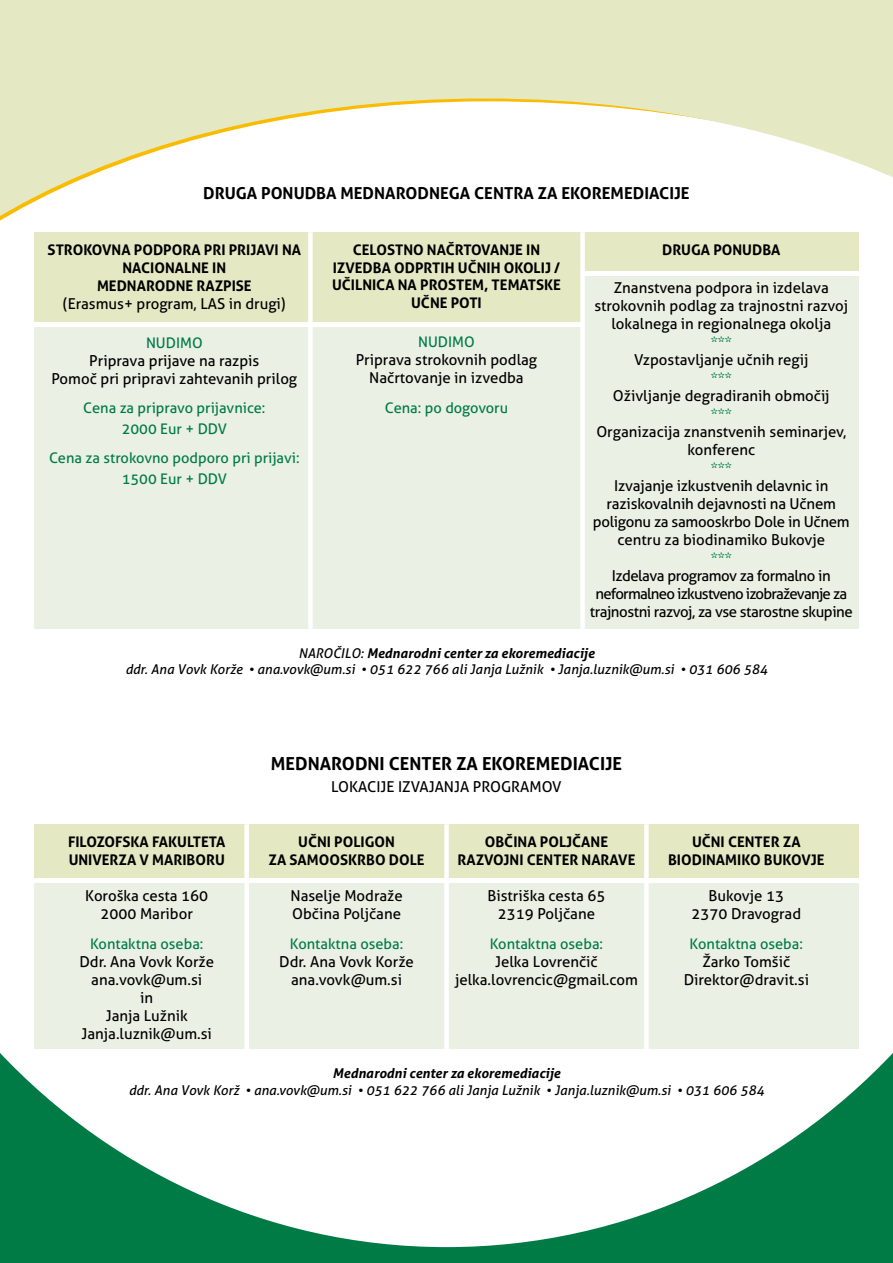
<style>
.page{position:relative;width:893px;height:1263px;background:#fff}
.page>*{position:absolute;margin:0;border:0;box-sizing:border-box;transform-origin:0 0}
.t1{font:700 18px "Aller";color:#000}
.t2{font:700 16.5px "Aller";color:#000}
.t3{font:15px/18px "Aller";color:#000;text-align:center}
.t4{font:15px/18px "Aller";letter-spacing:-.03em;color:#000;text-align:center}
.t5{font:700 14.7px/17.5px "Aller";color:#000;text-align:center}
.t6{font:14.7px/20.5px "Aller";color:#007b45;text-align:center}
.t7{font:italic 13.5px/16.2px "Aller";color:#000;text-align:center}
.t8{font:italic 700 13.5px "Aller";color:#000}
.s1{font-weight:700}
</style>
<div class="page">
<svg style="left:0;top:1053px;width:893px;height:210px"></svg>
<div style="left:584px;top:276px;width:275px;height:353px;background:#ebf0e5"></div>
<div style="left:584px;top:232px;width:275px;height:38px;background:#e4e9c3"></div>
<div style="left:34px;top:327px;width:550px;height:302px;background:#ebf0e5"></div>
<div style="left:34px;top:232px;width:549px;height:89px;background:#e4e9c3"></div>
<div style="left:308px;top:232px;width:5px;height:397px;background:#fff"></div>
<div style="left:580px;top:232px;width:5px;height:397px;background:#fff"></div>
<svg style="left:0;top:0;width:893px;height:221px;fill:#e4e9c3"></svg>
<div style="left:34px;top:883px;width:825px;height:166px;background:#ebf0e5"></div>
<div style="left:34px;top:824px;width:825px;height:53px;background:#e4e9c3"></div>
<div style="left:244px;top:824px;width:5px;height:225px;background:#fff"></div>
<div style="left:444px;top:824px;width:5px;height:225px;background:#fff"></div>
<div style="left:644px;top:824px;width:5px;height:225px;background:#fff"></div>
<p class="t2" style="left:203px;top:183px;width:488px">DRUGA PONUDBA MEDNARODNEGA CENTRA ZA EKOREMEDIACIJE</p>
<p class="t5" style="left:48px;top:241px;width:255px">STROKOVNA PODPORA PRI PRIJAVI NA<br>NACIONALNE IN<br>MEDNARODNE RAZPISE</p>
<p class="t3" style="left:63px;top:295px;width:224px">(Erasmus+ program, LAS in drugi)</p>
<p class="t6" style="left:146px;top:332px;width:58px">NUDIMO</p>
<p class="t3" style="left:51px;top:352px;width:247px">Priprava prijave na razpis<br>Pomoč pri pripravi zahtevanih prilog</p>
<p class="t6" style="left:83px;top:398px;width:184px">Cena za pripravo prijavnice:<br>2000 Eur + DDV</p>
<p class="t6" style="left:49px;top:448px;width:252px">Cena za strokovno podporo pri prijavi:<br>1500 Eur + DDV</p>
<p class="t5" style="left:332px;top:241px;width:230px">CELOSTNO NAČRTOVANJE IN<br>IZVEDBA ODPRTIH UČNIH OKOLIJ /<br>UČILNICA NA PROSTEM, TEMATSKE<br>UČNE POTI</p>
<p class="t6" style="left:418px;top:331px;width:58px">NUDIMO</p>
<p class="t3" style="left:356px;top:351px;width:183px">Priprava strokovnih podlag<br>Načrtovanje in izvedba</p>
<p class="t6" style="left:385px;top:397px;width:125px">Cena: po dogovoru</p>
<p class="t5" style="left:662px;top:241px;width:120px">DRUGA PONUDBA</p>
<p class="t3" style="left:594px;top:278px;width:256px">Znanstvena podpora in izdelava strokovnih podlag za trajnostni razvoj lokalnega in regionalnega okolja</p>
<p class="t6" style="left:711px;top:331px;width:23px">***</p>
<p class="t3" style="left:634px;top:350px;width:176px">Vzpostavljanje učnih regij</p>
<p class="t6" style="left:711px;top:367px;width:23px">***</p>
<p class="t3" style="left:613px;top:386px;width:219px">Oživljanje degradiranih območij</p>
<p class="t6" style="left:711px;top:403px;width:23px">***</p>
<p class="t3" style="left:596px;top:422px;width:251px">Organizacija znanstvenih seminarjev, konferenc</p>
<p class="t6" style="left:711px;top:457px;width:23px">***</p>
<p class="t3" style="left:593px;top:476px;width:258px">Izvajanje izkustvenih delavnic in raziskovalnih dejavnosti na Učnem poligonu za samooskrbo Dole in Učnem centru za biodinamiko Bukovje</p>
<p class="t6" style="left:711px;top:547px;width:23px">***</p>
<p class="t4" style="left:590px;top:566px;width:264px">Izdelava programov za formalno in neformalneo izkustveno izobraževanje za trajnostni razvoj, za vse starostne skupine</p>
<p class="t7" style="left:125px;top:645px;width:644px">NAROČILO: <span class="s1">Mednarodni center za ekoremediacije<br></span>ddr. Ana Vovk Korže • ana.vovk@um.si • 051 622 766 ali Janja Lužnik • Janja.luznik@um.si • 031 606 584</p>
<p class="t5" style="left:68px;top:833px;width:159px;text-align:left">FILOZOFSKA FAKULTETA<br>UNIVERZA V MARIBORU</p>
<p class="t3" style="left:85px;top:887px;width:124px">Koroška cesta 160<br>2000 Maribor</p>
<p class="t6" style="left:90px;top:933px;width:115px">Kontaktna oseba:</p>
<p class="t3" style="left:79px;top:952px;width:136px">Ddr. Ana Vovk Korže ana.vovk@um.si<br>in<br>Janja Lužnik<br>Janja.luznik@um.si</p>
<p class="t1" style="left:271px;top:752px;width:353px">MEDNARODNI CENTER ZA EKOREMEDIACIJE</p>
<p class="t3" style="left:331px;top:778px;width:232px">LOKACIJ E IZVAJANJA PROGRAMOV</p>
<p class="t5" style="left:269px;top:833px;width:158px">UČNI POLIGON<br>ZA SAMOOSKRBO DOLE</p>
<p class="t3" style="left:290px;top:887px;width:114px;text-align:left">Naselje Modraže<br>Občina Poljčane</p>
<p class="t6" style="left:290px;top:933px;width:115px">Kontaktna oseba:</p>
<p class="t3" style="left:279px;top:952px;width:136px">Ddr. Ana Vovk Korže ana.vovk@um.si</p>
<p class="t5" style="left:457px;top:833px;width:179px">OBČINA POLJČANE<br>RAZVOJNI CENTER NARAVE</p>
<p class="t3" style="left:487px;top:887px;width:119px">Bistriška cesta 65<br>2319 Poljčane</p>
<p class="t6" style="left:490px;top:933px;width:115px">Kontaktna oseba:</p>
<p class="t3" style="left:455px;top:952px;width:184px">Jelka Lovrenčič jelka.lovrencic@gmail.com</p>
<p class="t5" style="left:668px;top:833px;width:158px">UČNI CENTER ZA<br>BIODINAMIKO BUKOVJE</p>
<p class="t3" style="left:691px;top:887px;width:111px">Bukovje 13<br>2370 Dravograd</p>
<p class="t6" style="left:690px;top:933px;width:115px">Kontaktna oseba:</p>
<p class="t3" style="left:684px;top:952px;width:127px">Žarko Tomšič<br>Direktor@dravit.si</p>
<p class="t8" style="left:333px;top:1065px;width:229px">Mednarodni center za ekoremediacije</p>
<p class="t7" style="left:129px;top:1081px;width:637px">ddr. Ana Vovk Korž • ana.vovk@um.si • 051 622 766 ali Janja Lužnik • Janja.luznik@um.si • 031 606 584</p>
</div>
